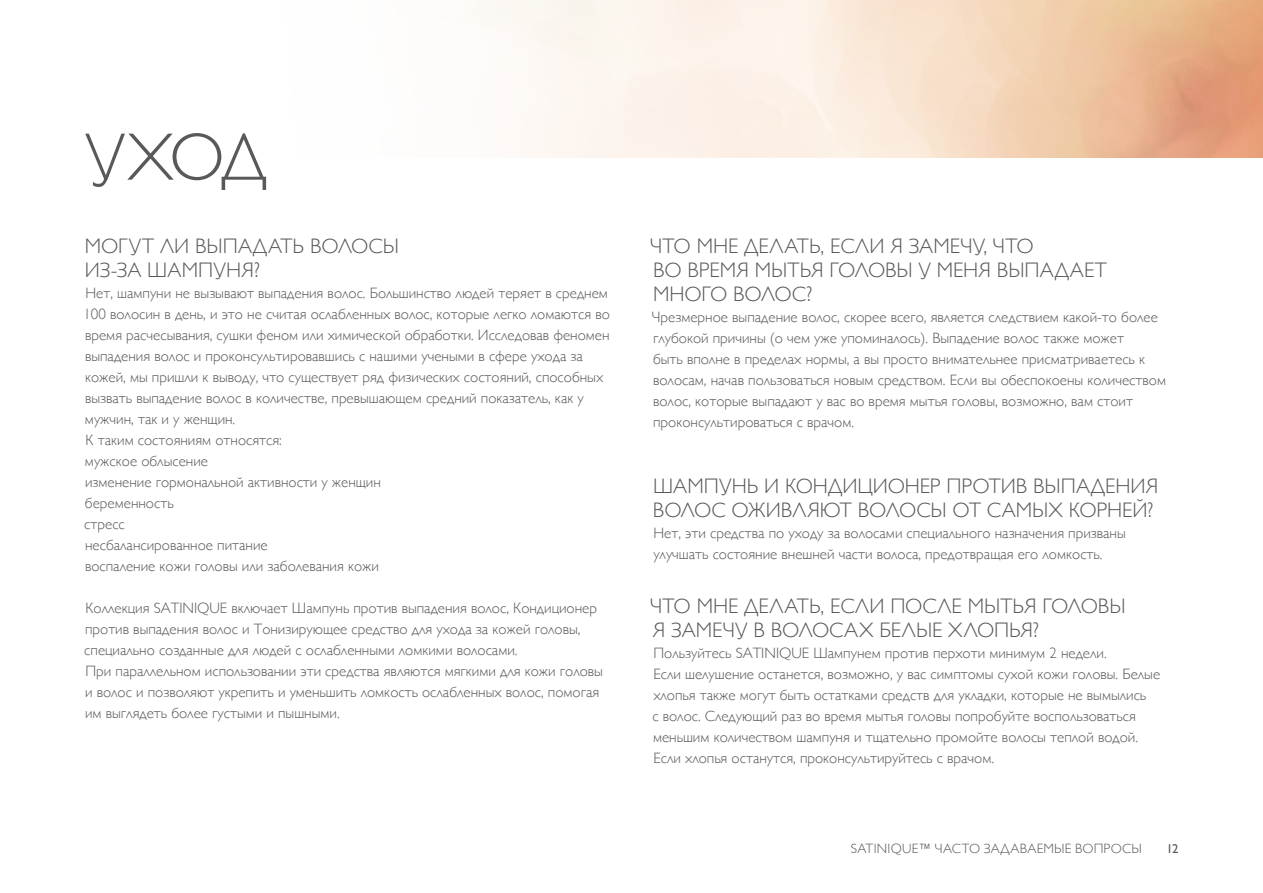
<style>
.page{position:relative;width:1263px;height:893px;background:#fff}
.page>*{position:absolute;margin:0;border:0;box-sizing:border-box;transform-origin:0 0}
.t1{font:300 67.5px "Gill Sans";color:#58595b}
.t2{font:300 21px "Gill Sans";letter-spacing:-.005em;color:#58595b}
.t3{font:300 15px/21px "Gill Sans";color:#58595b}
.t4{font:300 13.5px "Gill Sans";letter-spacing:.015em;color:#58595b}
.t5{font:12.75px "Gill Sans";color:#58595b}
</style>
<div class="page">
<h1 class="t1" style="left:85px;top:104px;width:47px">УХОД</h1>
<h2 class="t2" style="left:85px;top:230px;width:15px">МОГУТ</h2>
<h2 class="t2" style="left:160px;top:230px;width:50px">ЛИ ВЫПАДАТЬ</h2>
<h2 class="t2" style="left:310px;top:230px;width:16px">ВОЛОСЫ</h2>
<h2 class="t2" style="left:85px;top:254px;width:99px">ИЗ-ЗА ШАМПУ</h2>
<h2 class="t2" style="left:226px;top:254px;width:35px">НЯ?</h2>
<p class="t3" style="left:83px;top:282px;width:528px">Нет, шампуни не вызывают выпадения волос. Большинство людей теряет в среднем 100 волосин в день, и это не считая ослабленных волос, которые легко ломаются во время расчесывания, сушки феном или химической обработки. И сследовав феномен выпадения волос и проконсультировавшись с нашими учеными в сфере ухода за кожей, мы пришли к выводу, что существует ряд физических состояний, способных вызвать выпадение волос в количестве, превышающем средний показатель, как у мужчин, так и у женщин.<br>К таким состояниям относятся:<br>мужское облысение<br>изменение гормональной активности у женщин<br>беременность<br>стресс<br>несбалансированное питание<br>воспаление кожи головы или заболевания кожи</p>
<p class="t3" style="left:84px;top:597px;width:520px">Коллекция SATINIQUE включает Шампунь против выпадения волос, Кондиционер против выпадения волос и Тонизирующее средство для ухода за кожей головы, специально созданные для людей с ослабленными ломкими волосами.<br>П ри параллельном использовании эти средства являются мягкими для кожи головы и волос и позволяют укрепить и уменьшить ломкость ослабленных волос, помогая им выглядеть более густыми и пышными.</p>
<h2 class="t2" style="left:650px;top:230px;width:14px">ЧТО</h2>
<h2 class="t2" style="left:697px;top:230px;width:62px">МНЕ ДЕЛАТЬ</h2>
<h2 class="t2" style="left:821px;top:230px;width:24px">, ЕСЛИ</h2>
<h2 class="t2" style="left:890px;top:230px;width:32px">Я ЗАМЕЧУ</h2>
<h2 class="t2" style="left:983px;top:230px;width:24px">, ЧТО</h2>
<h2 class="t2" style="left:653px;top:254px;width:48px">ВО ВРЕМЯ</h2>
<h2 class="t2" style="left:755px;top:254px;width:15px">МЫТЬЯ</h2>
<h2 class="t2" style="left:829px;top:254px;width:15px">ГОЛОВЫ</h2>
<h2 class="t2" style="left:918px;top:254px;width:94px">УМЕНЯВЫПАДАЕТ</h2>
<h2 class="t2" style="left:653px;top:278px;width:46px">МНОГО</h2>
<h2 class="t2" style="left:733px;top:278px;width:16px">ВОЛОС</h2>
<h2 class="t2" style="left:806px;top:278px;width:7px">?</h2>
<p class="t3" style="left:652px;top:306px;width:516px">Чрезмерное выпадение волос, скорее всего, является следствием какой-то более глубокой причины (о чем уже упоминалось). Выпадение волос также может<br>быть вполне в пределах нормы, а вы просто внимательнее присматриваетесь к волосам, начав пользоваться новым средством. Если вы обеспокоены количеством волос, которые выпадают у вас во время мытья головы, возможно, вам стоит проконсультироваться с врачом.</p>
<h2 class="t2" style="left:653px;top:470px;width:36px">ШАМПУ</h2>
<h2 class="t2" style="left:732px;top:470px;width:113px">НЬИКОНДИЦИО</h2>
<h2 class="t2" style="left:905px;top:470px;width:56px">НЕР ПРОТИВ</h2>
<h2 class="t2" style="left:1033px;top:470px;width:15px">ВЫПАДЕ</h2>
<h2 class="t2" style="left:1115px;top:470px;width:29px">НИЯ</h2>
<h2 class="t2" style="left:653px;top:494px;width:16px">ВОЛОС</h2>
<h2 class="t2" style="left:732px;top:494px;width:16px">ОЖИВЛЯЮТ</h2>
<h2 class="t2" style="left:858px;top:494px;width:16px">ВОЛОСЫ</h2>
<h2 class="t2" style="left:953px;top:494px;width:51px">ОТ САМЫХ</h2>
<h2 class="t2" style="left:1069px;top:494px;width:86px">КОРНЕЙ?</h2>
<p class="t3" style="left:653px;top:522px;width:474px">Нет, эти средства по уходу за волосами специального назначения призваны улучшать состояние внешней части волоса, предотвращая его ломкость.</p>
<h2 class="t2" style="left:650px;top:590px;width:14px">ЧТО</h2>
<h2 class="t2" style="left:697px;top:590px;width:62px">МНЕ ДЕЛАТЬ</h2>
<h2 class="t2" style="left:821px;top:590px;width:24px">, ЕСЛИ</h2>
<h2 class="t2" style="left:890px;top:590px;width:15px">ПОСЛЕ</h2>
<h2 class="t2" style="left:968px;top:590px;width:15px">МЫТЬЯ</h2>
<h2 class="t2" style="left:1042px;top:590px;width:15px">ГОЛОВЫ</h2>
<h2 class="t2" style="left:653px;top:614px;width:32px">Я ЗАМЕЧУ</h2>
<h2 class="t2" style="left:753px;top:614px;width:33px">В ВОЛОСАХ</h2>
<h2 class="t2" style="left:879px;top:614px;width:14px">БЕЛЫЕ</h2>
<h2 class="t2" style="left:948px;top:614px;width:15px">ХЛОПЬЯ</h2>
<h2 class="t2" style="left:1033px;top:614px;width:7px">?</h2>
<p class="t3" style="left:652px;top:642px;width:509px">П ользуйтесь SATINIQUE Шампунем против перхоти минимум 2 недели.<br>Если шелушение останется, возможно, у вас симптомы сухой кожи головы. Белые хлопья также могут быть остатками средств для укладки, которые не вымылись<br>с волос. Следующий раз во время мытья головы попробуйте воспользоваться меньшим количеством шампуня и тщательно промойте волосы теплой водой.<br>Если хлопья останутся, проконсультируйтесь с врачом.</p>
<p class="t4" style="left:851px;top:838px;width:292px">SATINIQUE™ часто задаваемые вопросы</p>
<p class="t5" style="left:1166px;top:841px;width:14px">12</p>
</div>
